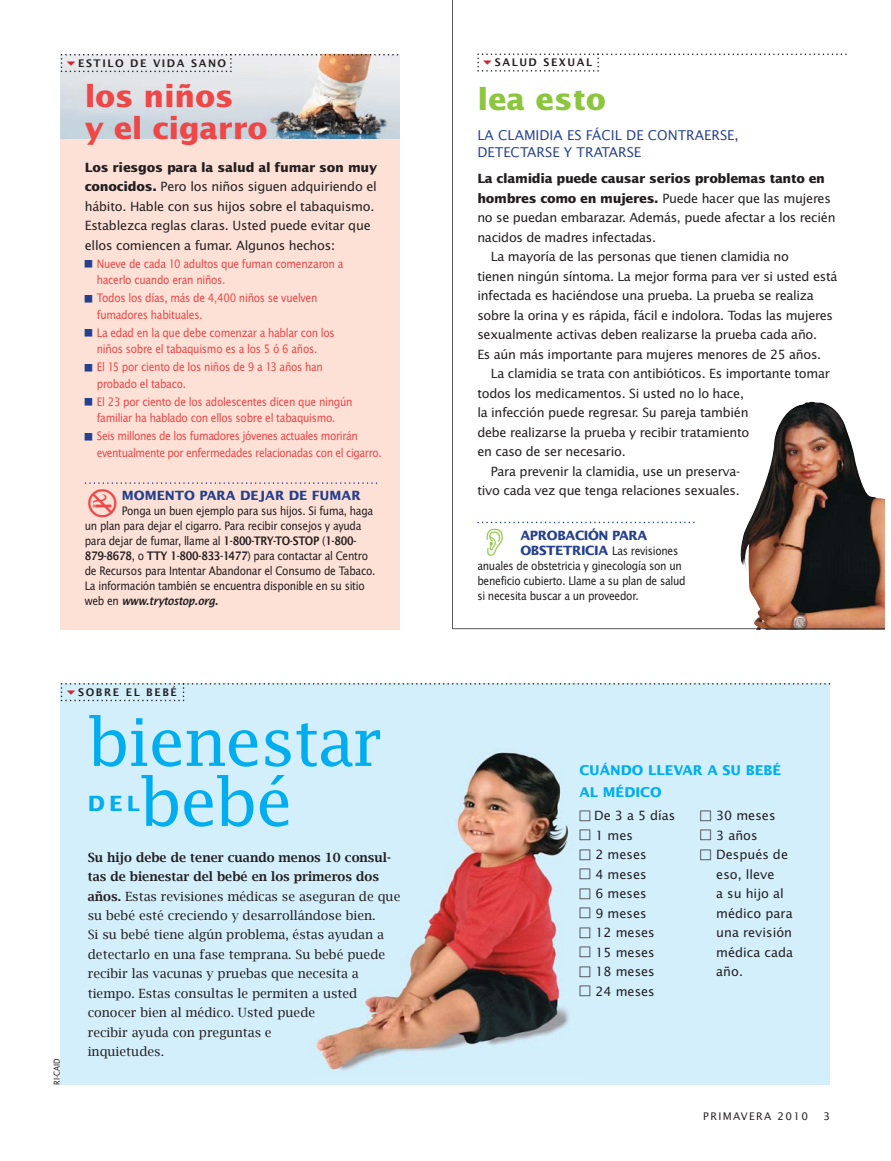
<style>
.page{position:relative;width:891px;height:1161px;background:#fff}
.page>*{position:absolute;margin:0;border:0;box-sizing:border-box;transform-origin:0 0}
.t1{font:66px "Lucida Fax";letter-spacing:-.03em;color:#00aeef}
.t2{font:700 30px/31.5px "Lucida Sans Std";letter-spacing:-.01em;color:#ef4747}
.t3{font:700 30px "Lucida Sans Std";color:#8cc63f}
.t4{font:700 21px "Lucida Sans Std";color:#00aeef}
.t5{font:13.5px/16.5px "Lucida Sans Std";color:#25408e}
.t6{font:700 13.5px/21.6px "Lucida Sans Std";color:#00aeef}
.t7{font:12.75px/19.5px "Lucida Sans Std";letter-spacing:-.025em;color:#231f20}
.t8{font:12.75px/16.5px "Lucida Sans Nar EF";letter-spacing:-.02em;color:#ef4747}
.t9{font:12.75px/19.5px "Lucida Bright";color:#231f20}
.t10{font:12.75px/15px "Lucida Sans Nar EF";letter-spacing:-.02em;color:#231f20}
.t11{font:12.75px/19.5px "Lucida Sans Std";color:#231f20}
.t12{font:12.75px "Lucida Sans Nar EF Dem Bol";letter-spacing:-.02em;color:#231f20}
.t13{font:700 12.75px "Lucida Sans Std";letter-spacing:-.025em;color:#231f20}
.t14{font:700 12.75px "Lucida Sans Std";color:#25408e}
.t15{font:12.75px "Lucida Sans Nar EF Dem Bol Ita";letter-spacing:-.02em;color:#231f20}
.t16{font:700 12.75px "Lucida Sans Std";letter-spacing:-.03em;color:#25408e}
.t17{font:600 10.5px "Lucida Sans";letter-spacing:.15em;color:#231f20}
.t18{font:10.5px "Lucida Sans Std";letter-spacing:.13em;color:#231f20}
.t19{font:9px "Lucida Sans Nar EF";color:#231f20}
.s1{font-weight:700}
.s2{font-family:"Lucida Sans Nar EF Dem Bol"}
.s3{font-family:"Lucida Sans Nar EF"}
.s4{font-weight:600}
.s5{font-family:"Lucida Sans Std";font-weight:700;color:#25408e}
</style>
<div class="page">
<div style="left:61px;top:54px;width:339px;height:575px;background:#fde1d7"></div>
<img style="left:61px;top:54px;width:339px;height:85px">
<div style="left:61px;top:683px;width:769px;height:402px;background:#d4effc"></div>
<img style="left:315px;top:752px;width:254px;height:319px">
<svg style="left:452px;top:0;width:432px;height:629px"></svg>
<svg style="left:85px;top:482px;width:292px;height:2px"></svg>
<svg style="left:61px;top:54px;width:337px;height:18px;background:#e0d6d3"></svg>
<svg style="left:477px;top:522px;width:218px;height:34px"></svg>
<svg style="left:61px;top:683px;width:769px;height:18px"></svg>
<svg style="left:477px;top:53px;width:370px;height:19px"></svg>
<p class="t17" style="left:78px;top:59px;width:150px">ESTILO DE VIDA SANO</p>
<h2 class="t2" style="left:85px;top:82px;width:184px">los niños<br>y el cigarro</h2>
<p class="t7" style="left:85px;top:158px;width:294px"><span class="s1">Los riesgos para la salud al fumar son muy conocidos.</span> Pero los niños siguen adquiriendo el hábito. Hable con sus hijos sobre el tabaquismo.<br>Establezca reglas claras. Usted puede evitar que ellos comiencen a fumar. Algunos hechos:</p>
<p class="t8" style="left:97px;top:256px;width:248px">Nueve de cada 10 adultos que fuman comenzaron a hacerlo cuando eran niños.</p>
<p class="t8" style="left:97px;top:291px;width:222px">Todos los días, más de 4,400 niños se vuelven fumadores habituales.</p>
<p class="t8" style="left:97px;top:325px;width:240px">La edad en la que debe comenzar a hablar con los niños sobre el tabaquismo es a los 5 ó 6 años.</p>
<p class="t8" style="left:97px;top:360px;width:228px">El 15 por ciento de los niños de 9 a 13 años han probado el tabaco.</p>
<p class="t8" style="left:97px;top:394px;width:257px">El 23 por ciento de los adolescentes dicen que ningún familiar ha hablado con ellos sobre el tabaquismo.</p>
<p class="t8" style="left:97px;top:429px;width:286px">Seis millones de los fumadores jóvenes actuales morirán eventualmente por enfermedades relacionadas con el cigarro.</p>
<p class="t14" style="left:122px;top:491px;width:240px">MOMENTO PARA DEJAR DE FUMAR</p>
<p class="t10" style="left:85px;top:505px;width:290px;text-indent:37px">Ponga un buen ejemplo para sus hijos. Si fuma, haga un plan para dejar el cigarro. Para recibir consejos y ayuda para dejar de fumar, llame al <span class="s2">1-800-TRY-TO-STOP</span> (<span class="s2">1-800-</span></p>
<p class="t12" style="left:85px;top:551px;width:285px">879-8678<span class="s3">, o</span> TTY 1-800-833-1477<span class="s3">) para contactar al Centro</span></p>
<p class="t10" style="left:85px;top:565px;width:292px">de Recursos para Intentar Abandonar el Consumo de Tabaco.<br>La información también se encuentra disponible en su sitio</p>
<p class="t15" style="left:85px;top:596px;width:135px"><span class="s3">web en</span> www.trytostop.org.</p>
<p class="t19" style="left:53px;top:1085px;width:28px;rotate:-90deg">RI-CAID</p>
<p class="t17" style="left:78px;top:688px;width:100px">SOBRE EL BEBÉ</p>
<h1 class="t1" style="left:88px;top:702px;width:296px">bienestar</h1>
<h3 class="t4" style="left:88px;top:795px;width:54px">DEL</h3>
<h1 class="t1" style="left:140px;top:762px;width:155px">bebé</h1>
<p class="t9" style="left:88px;top:847px;width:314px"><span class="s4">Su hijo debe de tener cuando menos 10 consul&shy;tas de bienestar del bebé en los primeros dos años.</span> Estas revisiones médicas se aseguran de que su bebé esté creciendo y desarrollándose bien.<br>Si su bebé tiene algún problema, éstas ayudan a detectarlo en una fase temprana. Su bebé puede recibir las vacunas y pruebas que necesita a tiempo. Estas consultas le permiten a usted conocer bien al médico. Usted puede<br>recibir ayuda con preguntas e<br>inquietudes.</p>
<p class="t17" style="left:495px;top:58px;width:99px">SALUD SEXUAL</p>
<h2 class="t3" style="left:477px;top:87px;width:130px">lea esto</h2>
<p class="t5" style="left:477px;top:128px;width:263px">LA CLAMIDIA ES FÁCIL DE CONTRAERSE,<br>DETECTARSE Y TRATARSE</p>
<p class="t13" style="left:477px;top:173px;width:349px">La clamidia puede causar serios problemas tanto en</p>
<p class="t7" style="left:477px;top:189px;width:355px"><span class="s1">hombres como en mujeres.</span> Puede hacer que las mujeres</p>
<p class="t7" style="left:477px;top:209px;width:360px">no se puedan embarazar. Además, puede afectar a los recién</p>
<p class="t7" style="left:477px;top:228px;width:180px">nacidos de madres infectadas.</p>
<p class="t7" style="left:491px;top:248px;width:300px">La mayoría de las personas que tienen clamidia no</p>
<p class="t7" style="left:477px;top:267px;width:362px">tienen ningún síntoma. La mejor forma para ver si usted está</p>
<p class="t7" style="left:477px;top:287px;width:338px">infectada es haciéndose una prueba. La prueba se realiza</p>
<p class="t7" style="left:477px;top:306px;width:357px">sobre la orina y es rápida, fácil e indolora. Todas las mujeres</p>
<p class="t7" style="left:477px;top:326px;width:341px">sexualmente activas deben realizarse la prueba cada año.</p>
<p class="t7" style="left:477px;top:345px;width:345px">Es aún más importante para mujeres menores de 25 años.</p>
<p class="t7" style="left:491px;top:365px;width:341px">La clamidia se trata con antibióticos. Es importante tomar</p>
<p class="t7" style="left:477px;top:384px;width:268px">todos los medicamentos. Si usted no lo hace,</p>
<p class="t7" style="left:477px;top:404px;width:273px">la infección puede regresar. Su pareja también</p>
<p class="t7" style="left:477px;top:423px;width:274px">debe realizarse la prueba y recibir tratamiento</p>
<p class="t7" style="left:477px;top:443px;width:150px">en caso de ser necesario.</p>
<p class="t7" style="left:491px;top:462px;width:251px">Para prevenir la clamidia, use un preserva-</p>
<p class="t7" style="left:477px;top:482px;width:264px">tivo cada vez que tenga relaciones sexuales.</p>
<p class="t16" style="left:520px;top:530px;width:128px">APROBACIÓN PARA</p>
<p class="t10" style="left:477px;top:544px;width:210px;text-indent:43px"><span class="s5">OBSTETRICIA</span> Las revisiones anuales de obstetricia y ginecología son un beneficio cubierto. Llame a su plan de salud si necesita buscar a un proveedor.</p>
<p class="t6" style="left:580px;top:760px;width:203px">CUÁNDO LLEVAR A SU BEBÉ<br>AL MÉDICO</p>
<p class="t11" style="left:594px;top:806px;width:83px">De 3 a 5 días<br>1 mes<br>2 meses<br>4 meses<br>6 meses<br>9 meses<br>12 meses<br>15 meses<br>18 meses<br>24 meses</p>
<p class="t11" style="left:716px;top:806px;width:79px">30 meses<br>3 años<br>Después de eso, lleve<br>a su hijo al médico para una revisión médica cada año.</p>
<p class="t18" style="left:703px;top:1112px;width:107px">PRIMAVERA 2010</p>
<p class="t18" style="left:824px;top:1112px;width:8px">3</p>
</div>
